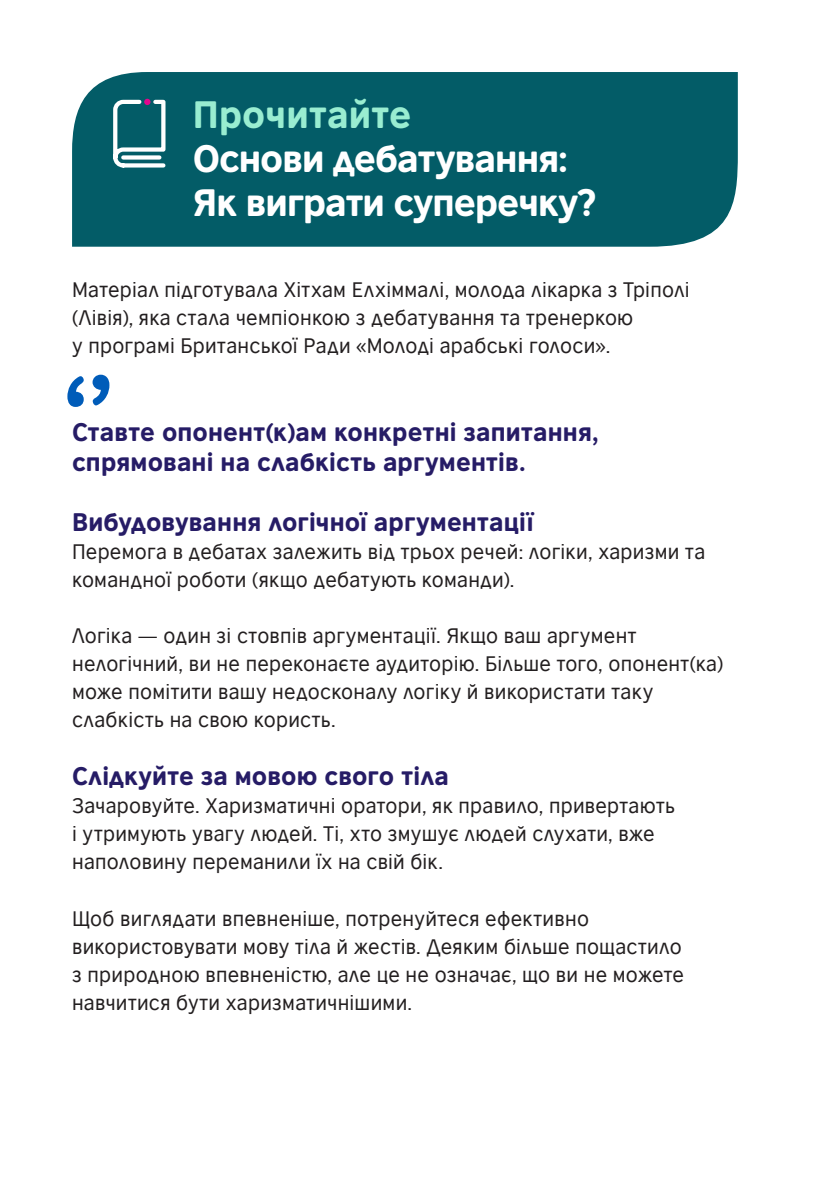
<style>
.page{position:relative;width:840px;height:1191px;background:#fff}
.page>*{position:absolute;margin:0;border:0;box-sizing:border-box;transform-origin:0 0}
.subheadline{font:96px "British Council Sans Headline";color:#005cb9}
.headline{font:36px/44px "British Council Sans Headline";letter-spacing:-.025em;color:#fff}
.subheadline-2{font:24px/30px "British Council Sans Headline";letter-spacing:.005em;color:#261c66}
.main_text{font:20px/28px "British Council Sans";letter-spacing:.015em;color:#231f20}
.s1{color:#99edd1}
</style>
<div class="page">
<div style="left:72px;top:72px;width:665px;height:175px;background:#035c67"></div>
<svg style="left:111px;top:98px;width:56px;height:72px"></svg>
<p class="headline" style="left:193px;top:90px;width:376px"><span class="s1">Прочитайте<br></span>Основи дебатування:</p>
<p class="headline" style="left:193px;top:178px;width:405px">Як виграти суперечку?</p>
<p class="main_text" style="left:72px;top:274px;width:618px">Матеріал підготувала Хітхам Елхіммалі, молода лікарка з Тріполі (Лівія), яка стала чемпіонкою з дебатування та тренеркою</p>
<p class="main_text" style="left:72px;top:330px;width:539px">у програмі Британської Ради «Молоді арабські голоси».</p>
<p class="subheadline" style="left:63px;top:338px;width:84px">‘ʼ</p>
<p class="subheadline-2" style="left:72px;top:416px;width:528px">Ставте опонент(к)ам конкретні запитання, спрямовані на слабкість аргументів.</p>
<p class="subheadline-2" style="left:72px;top:506px;width:463px">Вибудовування логічної аргументації</p>
<p class="main_text" style="left:72px;top:536px;width:634px">Перемога в дебатах залежить від трьох речей: логіки, харизми та командної роботи (якщо дебатують команди).</p>
<p class="main_text" style="left:72px;top:620px;width:652px">Логіка — один зі стовпів аргументації. Якщо ваш аргумент нелогічний, ви не переконаєте аудиторію. Більше того, опонент(ка) може помітити вашу недосконалу логіку й використати таку слабкість на свою користь.</p>
<p class="subheadline-2" style="left:72px;top:760px;width:378px">Слідкуйте за мовою свого тіла</p>
<p class="main_text" style="left:72px;top:790px;width:604px">Зачаровуйте. Харизматичні оратори, як правило, привертають і утримують увагу людей. Ті, хто змушує людей слухати, вже наполовину переманили їх на свій бік.</p>
<p class="main_text" style="left:72px;top:902px;width:613px">Щоб виглядати впевненіше, потренуйтеся ефективно використовувати мову тіла й жестів. Деяким більше пощастило з природною впевненістю, але це не означає, що ви не можете навчитися бути харизматичнішими.</p>
</div>
